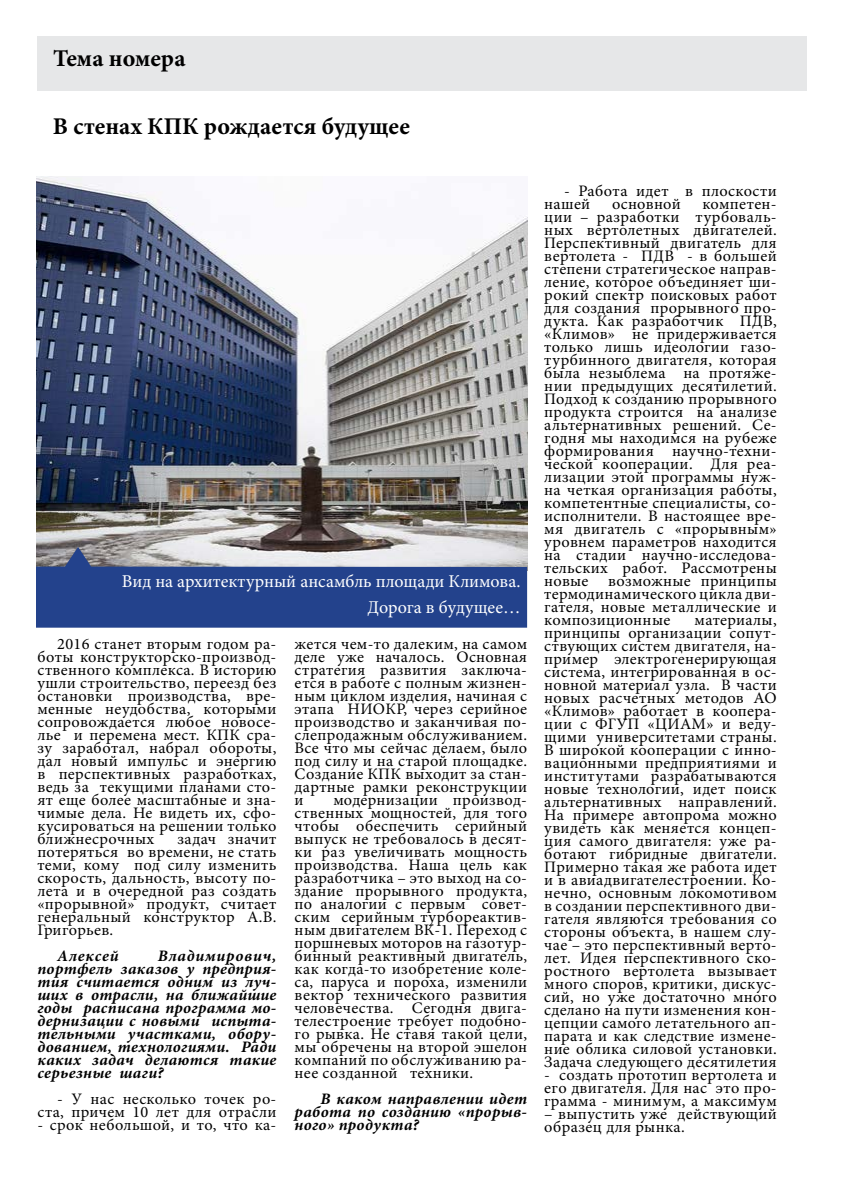
<style>
.page{position:relative;width:842px;height:1191px;background:#fff}
.page>*{position:absolute;margin:0;border:0;box-sizing:border-box;transform-origin:0 0}
.t1{font:700 24px "Minion Pro";color:#000}
.t2{font:18px/26px "Minion Pro";color:#fff;text-align:right}
.t3{font:16px/13px "Minion Pro";letter-spacing:.02em;color:#000;text-align:justify}
.t4{font:italic 700 16px/13px "Minion Pro";letter-spacing:.02em;color:#000;text-align:justify}
.t5{font:italic 700 16px "Minion Pro";letter-spacing:.05em;color:#000}
</style>
<div class="page">
<div style="left:37px;top:36px;width:770px;height:54px;background:#e6e7e8"></div>
<img style="left:36px;top:176px;width:491px;height:371px">
<svg style="left:36px;top:547px;width:491px;height:80px;background:#4a629a"></svg>
<h1 class="t1" style="left:53px;top:42px;width:134px">Тема номера</h1>
<h1 class="t1" style="left:53px;top:110px;width:359px">В стенах КПК рождается будущее</h1>
<p class="t2" style="left:122px;top:568px;width:400px">Вид на архитектурный ансамбль площади Климова.<br>Дорога в будущее…</p>
<p class="t3" style="left:37px;top:637px;width:241px;text-indent:20px">2016 станет вторым годом ра&shy;боты конструкторско-производ&shy;ственного комплекса. В историю ушли строительство, переезд без остановки производства, вре&shy;менные неудобства, которыми сопровождается любое новосе&shy;лье и перемена мест. КПК сра&shy;зу заработал, набрал обороты, дал новый импульс и энергию в перспективных разработках, ведь за текущими планами сто&shy;ят еще более масштабные и зна&shy;чимые дела. Не видеть их, сфо&shy;кусироваться на решении только ближнесрочных</p>
<p class="t3" style="left:37px;top:832px;width:241px;text-indent:140px">задач значит потеряться во времени, не стать теми, кому под силу изменить скорость, дальность, высоту по&shy;лета и в очередной раз создать «прорывной» продукт, считает генеральный конструктор А.В.<br>Григорьев.</p>
<p class="t5" style="left:57px;top:944px;width:63px">Алексей</p>
<p class="t4" style="left:37px;top:949px;width:241px;text-indent:120px">Владимирович, портфель заказов у предприя&shy;тия считается одним из луч&shy;ших в отрасли, на ближайшие годы расписана программа мо&shy;дернизации с новыми испыта&shy;тельными участками, обору&shy;дованием, технологиями. Ради каких задач делаются такие серьезные шаги?</p>
<p class="t3" style="left:37px;top:1092px;width:241px;text-align:right">- У нас несколько точек ро&shy;ста, причем 10 лет для отрасли</p>
<p class="t3" style="left:37px;top:1118px;width:241px">- срок небольшой, и то, что ка-</p>
<p class="t3" style="left:295px;top:637px;width:234px">жется чем-то далеким, на самом деле уже началось. Основная стратегия развития заключа&shy;ется в работе с полным жизнен&shy;ным циклом изделия, начиная с этапа НИОКР, через серийное производство и заканчивая по&shy;слепродажным обслуживанием.<br>Все что мы сейчас делаем, было под силу и на старой площадке.<br>Создание КПК выходит за стан&shy;дартные рамки реконструкции и</p>
<p class="t3" style="left:295px;top:793px;width:234px;text-indent:39px">модернизации производ&shy;ственных мощностей, для того чтобы обеспечить серийный выпуск не требовалось в десят&shy;ки раз увеличивать мощность производства. Наша цель как разработчика – это выход на со&shy;здание прорывного продукта, по аналогии с первым совет&shy;ским серийным турбореактив&shy;ным двигателем ВК-1. Переход с поршневых моторов на газотур&shy;бинный реактивный двигатель, как когда-то изобретение коле&shy;са, паруса и пороха, изменили вектор технического развития человечества. Сегодня двига&shy;телестроение требует подобно&shy;го рывка. Не ставя такой цели, мы обречены на второй эшелон компаний по обслуживанию ра&shy;нее созданной техники.</p>
<p class="t4" style="left:295px;top:1092px;width:234px;text-indent:26px">В каком направлении идет работа по созданию «прорыв&shy;ного» продукта?</p>
<p class="t3" style="left:544px;top:184px;width:234px;text-indent:20px">- Работа идет в плоскости нашей</p>
<p class="t3" style="left:612px;top:197px;width:70px">основной</p>
<p class="t3" style="left:544px;top:197px;width:234px;text-indent:158px">компетен&shy;ции – разработки турбоваль&shy;ных вертолетных двигателей.<br>Перспективный двигатель для вертолета - ПДВ - в большей степени стратегическое направ&shy;ление, которое объединяет ши&shy;рокий спектр поисковых работ для создания прорывного про&shy;дукта. Как разработчик ПДВ, «Климов» не придерживается только лишь идеологии газо&shy;турбинного двигателя, которая была незыблема на протяже&shy;нии предыдущих десятилетий.<br>Подход к созданию прорывного продукта строится на анализе альтернативных решений. Се&shy;годня мы находимся на рубеже формирования научно-техни&shy;ческой кооперации. Для реа&shy;лизации этой программы нуж&shy;на четкая организация работы, компетентные специалисты, со&shy;исполнители. В настоящее вре&shy;мя двигатель с «прорывным» уровнем параметров находится на стадии научно-исследова&shy;тельских работ. Рассмотрены новые возможные принципы термодинамического цикла дви&shy;гателя, новые металлические и композиционные</p>
<p class="t3" style="left:544px;top:613px;width:234px;text-indent:150px">материалы, принципы организации сопут&shy;ствующих систем двигателя, на&shy;пример электрогенерирующая система, интегрированная в ос&shy;новной материал узла. В части новых расчетных методов АО «Климов» работает в коопера&shy;ции с ФГУП «ЦИАМ» и веду&shy;щими университетами страны.<br>В широкой кооперации с инно&shy;вационными предприятиями и институтами разрабатываются новые технологии, идет поиск альтернативных направлений.<br>На примере автопрома можно увидеть как меняется концеп&shy;ция самого двигателя: уже ра&shy;ботают гибридные двигатели.<br>Примерно такая же работа идет и в авиадвигателестроении. Ко&shy;нечно, основным локомотивом в создании перспективного дви&shy;гателя являются требования со стороны объекта, в нашем слу&shy;чае – это перспективный верто&shy;лет. Идея перспективного ско&shy;ростного вертолета вызывает много споров, критики, дискус&shy;сий, но уже достаточно много сделано на пути изменения кон&shy;цепции самого летательного ап&shy;парата и как следствие измене&shy;ние облика силовой установки.<br>Задача следующего десятилетия</p>
<p class="t3" style="left:544px;top:1068px;width:234px">- создать прототип вертолета и его двигателя. Для нас это про&shy;грамма - минимум, а максимум</p>
<p class="t3" style="left:544px;top:1107px;width:234px">– выпустить уже действующий образец для рынка.</p>
</div>
